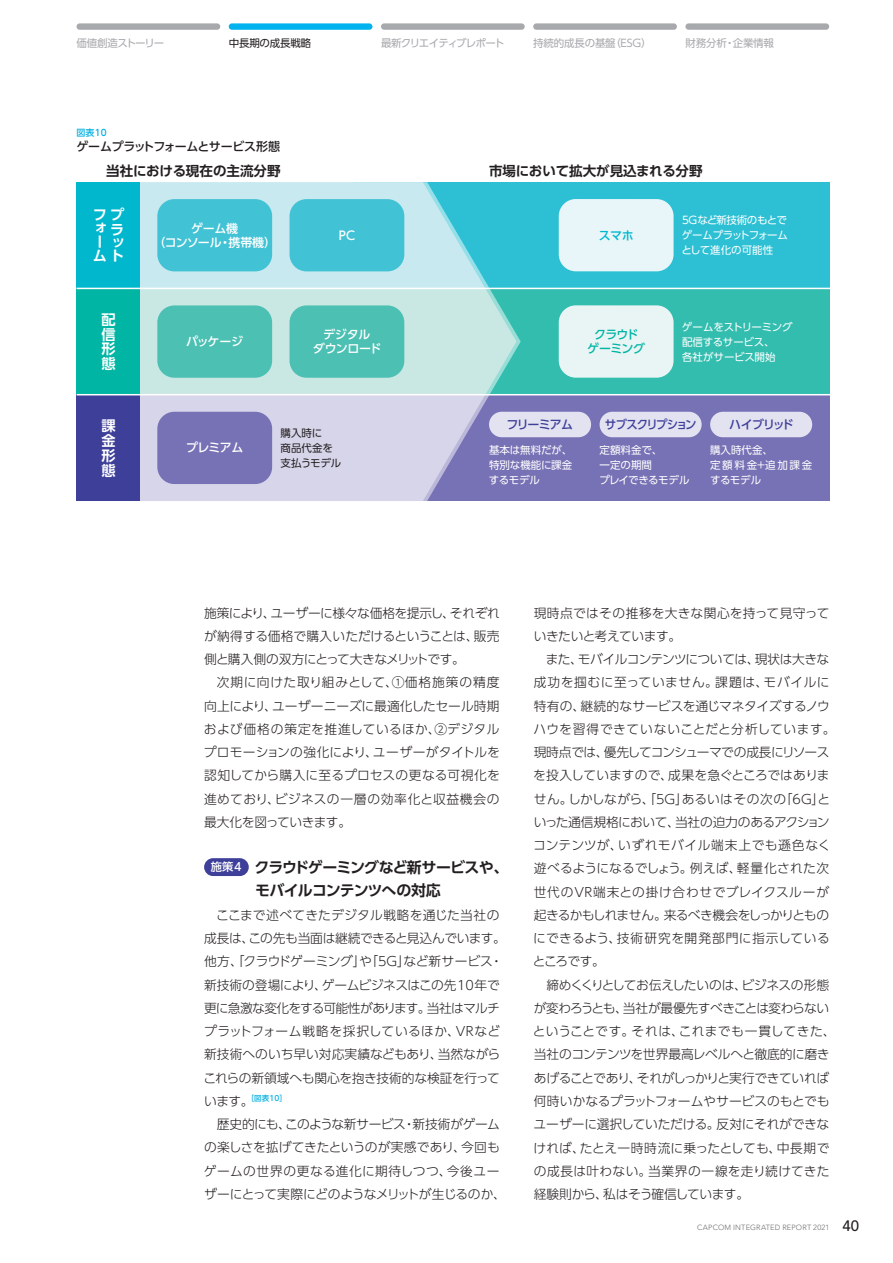
<style>
.page{position:relative;width:893px;height:1263px;background:#fff}
.page>*{position:absolute;margin:0;border:0;box-sizing:border-box;transform-origin:0 0}
.t1{font:700 15px/23.2px "UD Shin Go Pro De";letter-spacing:-.055em;color:#231f20}
.t2{font:700 14.25px/14.9px "UD Shin Go Pro De";color:#fff}
.t3{font:700 13.5px "UD Shin Go Pro De";letter-spacing:-.005em;color:#231f20}
.t4{font:300 12.75px/23.2px "UD Shin Go Pro";letter-spacing:-.015em;color:#231f20;text-align:center}
.t5{font:300 12.75px/23.2px "UD Shin Go Pro";letter-spacing:.01em;color:#231f20}
.t6{font:500 12px/14.2px "UD Shin Go Pro";letter-spacing:-.035em;color:#fff;text-align:center}
.t7{font:500 12px "UD Shin Go Pro";letter-spacing:-.03em;color:#231f20}
.t8{font:500 12px "UD Shin Go Pro";letter-spacing:-.095em;color:#3e3f99}
.t9{font:500 12px/14.2px "UD Shin Go Pro";letter-spacing:-.065em;color:#00b5a4;text-align:center}
.t10{font:500 12px "UD Shin Go Pro";letter-spacing:-.12em;color:#3e3f99;scale:.95 1}
.t11{font:500 12px "UD Shin Go Pro";color:#00b7ce}
.t12{font:500 11.25px "UD Shin Go Pro";color:#fff}
.t13{font:10.5px/15px "UD Shin Go Pro";letter-spacing:-.015em;color:#fff}
.t14{font:10.5px "UD Shin Go Pro";letter-spacing:-.02em;color:#a8a9ad}
.t15{font:10.5px/15px "UD Shin Go Pro";color:#231f20}
.t16{font:10.5px "UD Shin Go Pro";letter-spacing:-.085em;color:#a8a9ad}
.t17{font:10.5px "UD Shin Go Pro";letter-spacing:-.065em;color:#a8a9ad}
.t18{font:10.5px "UD Shin Go Pro";letter-spacing:-.02em;color:#231f20}
.t19{font:500 9px "UD Shin Go Pro";color:#00afe1}
.t20{font:300 7.5px "Avenir LT Std";letter-spacing:.025em;color:#6c6d70}
.t21{font:500 7.5px "UD Shin Go Pro";color:#00afe1}
.s1{font-weight:300;font-size:12.75px;color:#231f20}
.s2{font-weight:500;font-size:15px;color:#231f20}
</style>
<div class="page">
<div style="left:353px;top:182px;width:476px;height:106px;background:#2dc0d4"></div>
<div style="left:353px;top:288px;width:476px;height:107px;background:#32bdaf"></div>
<div style="left:353px;top:395px;width:476px;height:106px;background:#7771b5"></div>
<svg style="left:140px;top:289px;width:376px;height:105px;fill:#cae8e3"></svg>
<svg style="left:140px;top:395px;width:349px;height:106px"></svg>
<svg style="left:140px;top:182px;width:349px;height:106px"></svg>
<div style="left:559px;top:199px;width:115px;height:72px;background:#e8f6f9;border-radius:17px"></div>
<div style="left:559px;top:305px;width:115px;height:73px;background:#e9f5f4;border-radius:17px"></div>
<div style="left:157px;top:199px;width:115px;height:72px;background:#41c2d5;border-radius:17px"></div>
<div style="left:290px;top:199px;width:114px;height:72px;background:#41c2d5;border-radius:17px"></div>
<div style="left:157px;top:305px;width:115px;height:73px;background:#4bc0b3;border-radius:17px"></div>
<div style="left:290px;top:305px;width:114px;height:73px;background:#4bc0b3;border-radius:17px"></div>
<div style="left:77px;top:182px;width:63px;height:106px;background:#00b7ce"></div>
<div style="left:77px;top:288px;width:63px;height:107px;background:#00b5a4"></div>
<div style="left:77px;top:395px;width:63px;height:106px;background:#3e3f99"></div>
<div style="left:157px;top:412px;width:115px;height:72px;background:#7771b5;border-radius:17px"></div>
<hr style="left:77px;top:288px;width:754px;height:1px;background:#fff">
<hr style="left:77px;top:394px;width:754px;height:1px;background:#fff">
<div style="left:489px;top:412px;width:102px;height:25px;background:#e3e2f1;border-radius:13px"></div>
<div style="left:600px;top:412px;width:102px;height:25px;background:#e3e2f1;border-radius:13px"></div>
<div style="left:710px;top:412px;width:102px;height:25px;background:#e3e2f1;border-radius:13px"></div>
<div style="left:204px;top:858px;width:45px;height:18px;background:#3e3f99;border-radius:9px"></div>
<div style="left:229px;top:23px;width:143px;height:7px;background:#00b3ef;border-radius:3px"></div>
<div style="left:381px;top:23px;width:144px;height:7px;background:#a8a9ad;border-radius:3px"></div>
<div style="left:533px;top:23px;width:144px;height:7px;background:#a8a9ad;border-radius:3px"></div>
<div style="left:685px;top:23px;width:144px;height:7px;background:#a8a9ad;border-radius:3px"></div>
<div style="left:77px;top:23px;width:143px;height:7px;background:#a8a9ad;border-radius:3px"></div>
<p class="t17" style="left:77px;top:35px;width:89px">価値創造ストーリー</p>
<p class="t18" style="left:229px;top:35px;width:84px">中長期の成長戦略</p>
<p class="t16" style="left:381px;top:35px;width:125px">最新クリエイティブレポート</p>
<p class="t14" style="left:533px;top:35px;width:120px">持続的成長の基盤（ESG）</p>
<p class="t14" style="left:685px;top:35px;width:90px">財務分析・企業情報</p>
<p class="t19" style="left:77px;top:125px;width:32px">図表10</p>
<p class="t7" style="left:76px;top:137px;width:205px">ゲームプラットフォームとサービス形態</p>
<p class="t3" style="left:106px;top:160px;width:176px">当社における現在の主流分野</p>
<p class="t3" style="left:489px;top:160px;width:215px">市場において拡大が見込まれる分野</p>
<p class="t2" style="left:93px;top:207px;width:33px;line-height:13.8px">フプォ<br>ー<br>ムト</p>
<p class="t2" style="left:110px;top:222px;width:15px;line-height:13px">ラッ</p>
<p class="t2" style="left:101px;top:311px;width:15px;text-align:justify">配信形態</p>
<p class="t2" style="left:101px;top:418px;width:16px;text-align:justify">課金形態</p>
<p class="t6" style="left:153px;top:221px;width:124px">ゲーム機<br>（コンソール・携帯機）</p>
<p class="t6" style="left:339px;top:228px;width:18px">PC</p>
<p class="t6" style="left:186px;top:334px;width:58px">パッケージ</p>
<p class="t6" style="left:186px;top:440px;width:59px">プレミアム</p>
<p class="t6" style="left:313px;top:327px;width:70px">デジタル<br>ダウンロード</p>
<p class="t15" style="left:281px;top:425px;width:62px">購入時に<br>商品代金を支払うモデル</p>
<p class="t11" style="left:599px;top:225px;width:37px">スマホ</p>
<p class="t9" style="left:587px;top:327px;width:59px">クラウドゲーミング</p>
<p class="t13" style="left:681px;top:212px;width:108px;text-align:justify">5Gなど新技術のもとでゲームプラットフォームとして進化の可能性</p>
<p class="t13" style="left:682px;top:319px;width:112px">ゲームをストリーミング配信するサービス、<br>各社がサービス開始</p>
<p class="t8" style="left:507px;top:415px;width:68px">フリーミアム</p>
<p class="t10" style="left:605px;top:415px;width:98px">サブスクリプション</p>
<p class="t8" style="left:729px;top:415px;width:66px">ハイブリッド</p>
<p class="t13" style="left:489px;top:442px;width:85px;text-align:justify">基本は無料だが、特別な機能に課金するモデル</p>
<p class="t13" style="left:599px;top:442px;width:92px">定額料金で、<br>一定の期間<br>プレイできるモデル</p>
<p class="t13" style="left:710px;top:442px;width:104px">購入時代金、<br>定額料金＋追加課金するモデル</p>
<p class="t4" style="left:204px;top:601px;width:297px;text-align:justify">施策により、ユーザーに様々な価格を提示し、それぞれが納得する価格で購入いただけるということは、販売側と購入側の双方にとって大きなメリットです。</p>
<p class="t4" style="left:204px;top:670px;width:298px;text-align:justify;text-indent:13px">次期に向けた取り組みとして、①価格施策の精度向上により、ユーザーニーズに最適化したセール時期および価格の策定を推進しているほか、②デジタルプロモーションの強化により、ユーザーがタイトルを認知してから購入に至るプロセスの更なる可視化を進めており、ビジネスの一層の効率化と収益機会の最大化を図っていきます。</p>
<p class="t12" style="left:211px;top:858px;width:32px">施策4</p>
<p class="t1" style="left:255px;top:855px;width:255px">クラウドゲーミングなど新サービスや、モバイルコンテンツへの対応</p>
<p class="t4" style="left:203px;top:903px;width:304px">ここまで述べてきたデジタル戦略を通じた当社の<br>成長は、この先も当面は継続できると見込んでいます。他方、「クラウドゲーミング」や「5G」など新サービス・新技術の登場により、ゲームビジネスはこの先10年で更に急激な変化をする可能性があります。当社はマルチプラットフォーム戦略を採択しているほか、VRなど新技術へのいち早い対応実績などもあり、当然ながらこれらの新領域へも関心を抱き技術的な検証を行って</p>
<p class="t21" style="left:204px;top:1092px;width:84px"><span class="s1">います。</span>［図表10］</p>
<p class="t4" style="left:204px;top:1112px;width:304px">歴史的にも、このような新サービス・新技術がゲーム<br>の楽しさを拡げてきたというのが実感であり、今回もゲームの世界の更なる進化に期待しつつ、今後ユーザーにとって実際にどのようなメリットが生じるのか、</p>
<p class="t5" style="left:534px;top:601px;width:297px">現時点ではその推移を大きな関心を持って見守っていきたいと考えています。</p>
<p class="t4" style="left:533px;top:647px;width:304px;text-align:left;text-indent:13px">また、モバイルコンテンツについては、現状は大きな成功を掴むに至っていません。課題は、モバイルに特有の、継続的なサービスを通じマネタイズするノウハウを習得できていないことだと分析しています。現時点では、優先してコンシューマでの成長にリソースを投入していますので、成果を急ぐところではありません。しかしながら、「5G」あるいはその次の「6G」といった通信規格において、当社の迫力のあるアクションコンテンツが、いずれモバイル端末上でも遜色なく遊べるようになるでしょう。例えば、軽量化された次世代のVR端末との掛け合わせでブレイクスルーが起きるかもしれません。来るべき機会をしっかりとものにできるよう、技術研究を開発部門に指示しているところです。</p>
<p class="t4" style="left:533px;top:973px;width:304px;text-align:left;text-indent:14px">締めくくりとしてお伝えしたいのは、ビジネスの形態が変わろうとも、当社が最優先すべきことは変わらないということです。それは、これまでも一貫してきた、当社のコンテンツを世界最高レベルへと徹底的に磨きあげることであり、それがしっかりと実行できていれば何時いかなるプラットフォームやサービスのもとでもユーザーに選択していただける。反対にそれができなければ、たとえ一時時流に乗ったとしても、中長期での成長は叶わない。当業界の一線を走り続けてきた経験則から、私はそう確信しています。</p>
<p class="t20" style="left:697px;top:1223px;width:163px">CAPCOM INTEGRATED REPORT 2021 <span class="s2">40</span></p>
</div>
